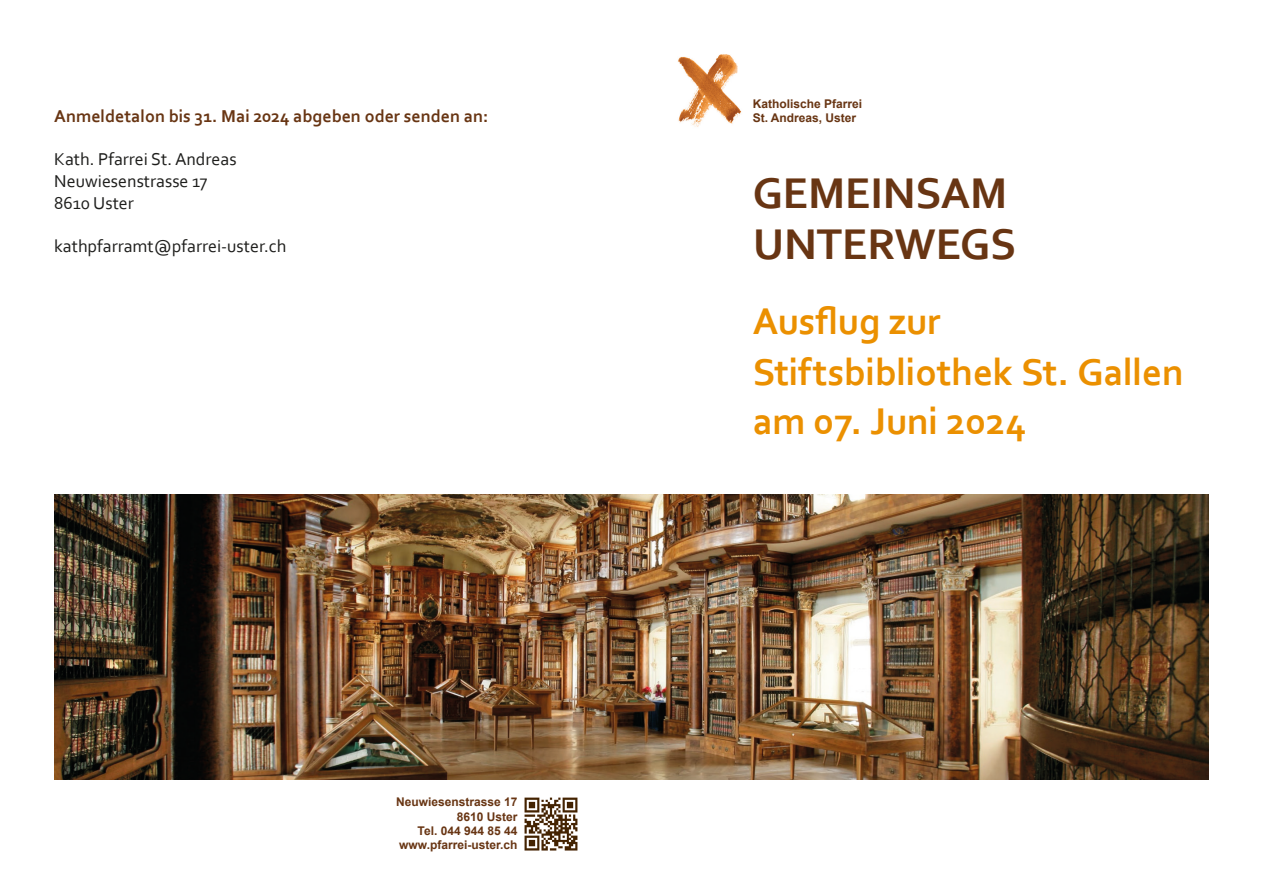
<style>
.page{position:relative;width:1263px;height:893px;background:#fff}
.page>*{position:absolute;margin:0;border:0;box-sizing:border-box;transform-origin:0 0}
.t1{font:700 45px "Corbel";letter-spacing:-.005em;color:#683513}
.t2{font:700 39px/50.2px "Corbel";letter-spacing:-.005em;color:#eb9000}
.t3{font:18px "Corbel";color:#1d1d1b}
.t4{font:700 18px "Corbel";color:#683513}
.t5{font:700 12px/14.4px "Arial";color:#683513}
</style>
<div class="page">
<img style="left:678px;top:54px;width:64px;height:73px">
<img style="left:54px;top:494px;width:1155px;height:285px">
<img style="left:525px;top:797px;width:52px;height:53px">
<p class="t4" style="left:54px;top:105px;width:436px">Anmeldetalon bis 31. Mai 2024 abgeben oder senden an:</p>
<p class="t3" style="left:54px;top:148px;width:184px">Kath. Pfarrei St. Andreas</p>
<p class="t3" style="left:54px;top:170px;width:155px">Neuwiesenstrasse 17</p>
<p class="t3" style="left:54px;top:192px;width:81px">8610 Uster</p>
<p class="t3" style="left:54px;top:235px;width:234px">kathpfarramt@pfarrei-uster.ch</p>
<p class="t5" style="left:396px;top:795px;width:123px">Neuwiesenstrasse 17</p>
<p class="t5" style="left:457px;top:810px;width:62px">8610 Uster</p>
<p class="t5" style="left:418px;top:824px;width:101px">Tel. 044 944 85 44</p>
<p class="t5" style="left:399px;top:838px;width:120px">www.pfarrei-uster.ch</p>
<p class="t5" style="left:753px;top:97px;width:111px">Katholische Pfarrei<br>St. Andreas, Uster</p>
<p class="t1" style="left:753px;top:165px;width:256px">GEMEINSAM</p>
<p class="t1" style="left:753px;top:216px;width:265px">UNTERWEGS</p>
<p class="t2" style="left:753px;top:295px;width:433px">Ausflug zur<br>Stiftsbibliothek St. Gallen am 07. Juni 2024</p>
</div>
